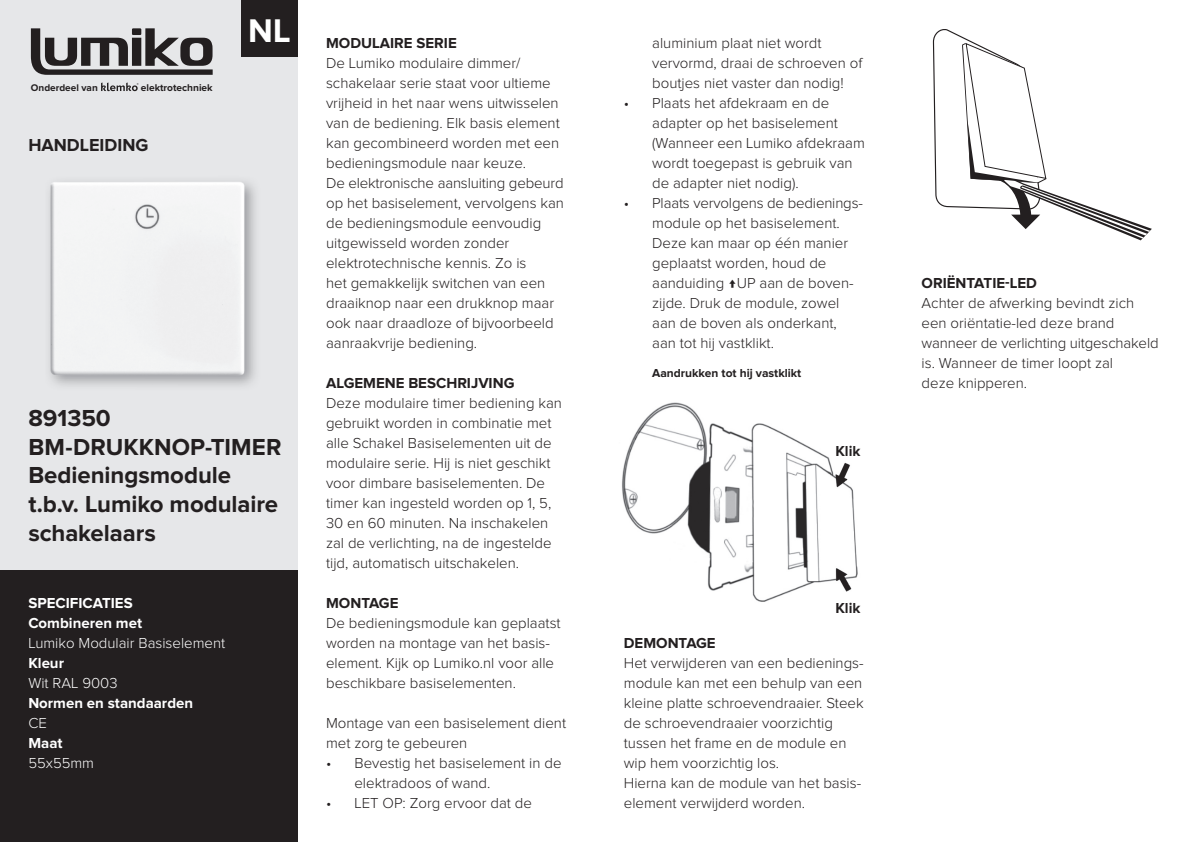
<style>
.page{position:relative;width:1191px;height:842px;background:#fff}
.page>*{position:absolute;margin:0;border:0;box-sizing:border-box;transform-origin:0 0}
.t1{font:700 34px "Proxima Nova";color:#fff}
.t2{font:700 24px/28.8px "Proxima Nova";letter-spacing:-.005em;color:#231f20}
.t3{font:700 18px "Proxima Nova";color:#231f20}
.t4{font:300 15px/20px "Proxima Nova";color:#231f20}
.t5{font:700 15px "Proxima Nova";color:#231f20}
.t6{font:700 15px/20px "Proxima Nova";color:#fff}
.t7{font:300 15px "Proxima Nova";color:#fff}
.t8{font:700 12px "Proxima Nova";color:#231f20}
.t9{font:700 10.2px "Proxima Nova";color:#231f20}
.t10{font:700 10px "Proxima Nova";color:#231f20}
</style>
<div class="page">
<div style="left:0;top:569px;width:298px;height:273px;background:#231f20"></div>
<div style="left:0;top:0;width:298px;height:569px;background:#e6e7e9"></div>
<svg style="left:31px;top:28px;width:182px;height:47px"></svg>
<div style="left:132px;top:28px;width:9px;height:7px;background:#231f20"></div>
<svg style="left:101px;top:82px;width:38px;height:9px"></svg>
<div style="left:241px;top:0;width:57px;height:57px;background:#231f20"></div>
<svg style="left:932px;top:29px;width:219px;height:211px"></svg>
<img style="left:49px;top:181px;width:207px;height:205px">
<img style="left:622px;top:402px;width:236px;height:200px">
<p class="t10" style="left:31px;top:83px;width:68px">Onderdeel van</p>
<p class="t9" style="left:141px;top:83px;width:73px">elektrotechniek</p>
<p class="t3" style="left:28px;top:137px;width:122px">HANDLEIDING</p>
<h1 class="t1" style="left:248px;top:15px;width:44px">NL</h1>
<h2 class="t2" style="left:28px;top:404px;width:255px">891350<br>BM-DRUKKNOP-TIMER<br>Bedieningsmodule t.b.v. Lumiko modulaire schakelaars</h2>
<p class="t6" style="left:28px;top:594px;width:115px">SPECIFICATIES<br>Combineren met</p>
<p class="t7" style="left:28px;top:636px;width:198px">Lumiko Modulair Basiselement</p>
<p class="t6" style="left:28px;top:654px;width:37px">Kleur</p>
<p class="t7" style="left:28px;top:676px;width:91px">Wit RAL 9003</p>
<p class="t6" style="left:28px;top:694px;width:166px">Normen en standaarden</p>
<p class="t7" style="left:28px;top:716px;width:20px">CE</p>
<p class="t6" style="left:28px;top:734px;width:36px">Maat</p>
<p class="t7" style="left:28px;top:756px;width:67px">55x55mm</p>
<p class="t5" style="left:326px;top:36px;width:132px">MODULAIRE SERIE</p>
<p class="t4" style="left:326px;top:54px;width:239px">De Lumiko modulaire dimmer/ schakelaar serie staat voor ultieme vrijheid in het naar wens uitwisselen van de bediening. Elk basis element kan gecombineerd worden met een bedieningsmodule naar keuze.<br>De elektronische aansluiting gebeurd op het basiselement, vervolgens kan de bedieningsmodule eenvoudig uitgewisseld worden zonder elektrotechnische kennis. Zo is<br>het gemakkelijk switchen van een draaiknop naar een drukknop maar ook naar draadloze of bijvoorbeeld aanraakvrije bediening.</p>
<p class="t5" style="left:326px;top:376px;width:190px">ALGEMENE BESCHRIJVING</p>
<p class="t4" style="left:326px;top:394px;width:237px">Deze modulaire timer bediening kan gebruikt worden in combinatie met alle Schakel Basiselementen uit de modulaire serie. Hij is niet geschikt voor dimbare basiselementen. De timer kan ingesteld worden op 1, 5, 30 en 60 minuten. Na inschakelen zal de verlichting, na de ingestelde tijd, automatisch uitschakelen.</p>
<p class="t5" style="left:326px;top:596px;width:74px">MONTAGE</p>
<p class="t4" style="left:326px;top:614px;width:236px">De bedieningsmodule kan geplaatst worden na montage van het basis&shy;element. Kijk op Lumiko.nl voor alle beschikbare basiselementen.</p>
<p class="t4" style="left:326px;top:714px;width:241px">Montage van een basiselement dient met zorg te gebeuren</p>
<p class="t4" style="left:354px;top:754px;width:209px;text-indent:-28px">• Bevestig het basiselement in de elektradoos of wand.</p>
<p class="t4" style="left:326px;top:794px;width:207px">• LET OP: Zorg ervoor dat de</p>
<p class="t4" style="left:652px;top:34px;width:212px">aluminium plaat niet wordt vervormd, draai de schroeven of boutjes niet vaster dan nodig!</p>
<p class="t4" style="left:652px;top:94px;width:214px;text-indent:-28px">• Plaats het afdekraam en de adapter op het basiselement (Wanneer een Lumiko afdekraam wordt toegepast is gebruik van de adapter niet nodig).</p>
<p class="t4" style="left:652px;top:194px;width:212px;text-indent:-28px">• Plaats vervolgens de bedienings&shy;module op het basiselement.<br>Deze kan maar op één manier geplaatst worden, houd de aanduiding ↑UP aan de boven&shy;zijde. Druk de module, zowel aan de boven als onderkant, aan tot hij vastklikt.</p>
<p class="t8" style="left:652px;top:368px;width:151px">Aandrukken tot hij vastklikt</p>
<p class="t5" style="left:835px;top:445px;width:27px">Klik</p>
<p class="t5" style="left:835px;top:601px;width:27px">Klik</p>
<p class="t5" style="left:624px;top:636px;width:93px">DEMONTAGE</p>
<p class="t4" style="left:624px;top:654px;width:241px">Het verwijderen van een bedienings&shy;module kan met een behulp van een kleine platte schroevendraaier. Steek de schroevendraaier voorzichtig tussen het frame en de module en wip hem voorzichtig los.<br>Hierna kan de module van het basis&shy;element verwijderd worden.</p>
<p class="t5" style="left:921px;top:276px;width:117px">ORIËNTATIE-LED</p>
<p class="t4" style="left:921px;top:294px;width:238px">Achter de afwerking bevindt zich een oriëntatie-led deze brand wanneer de verlichting uitgeschakeld is. Wanneer de timer loopt zal<br>deze knipperen.</p>
</div>
